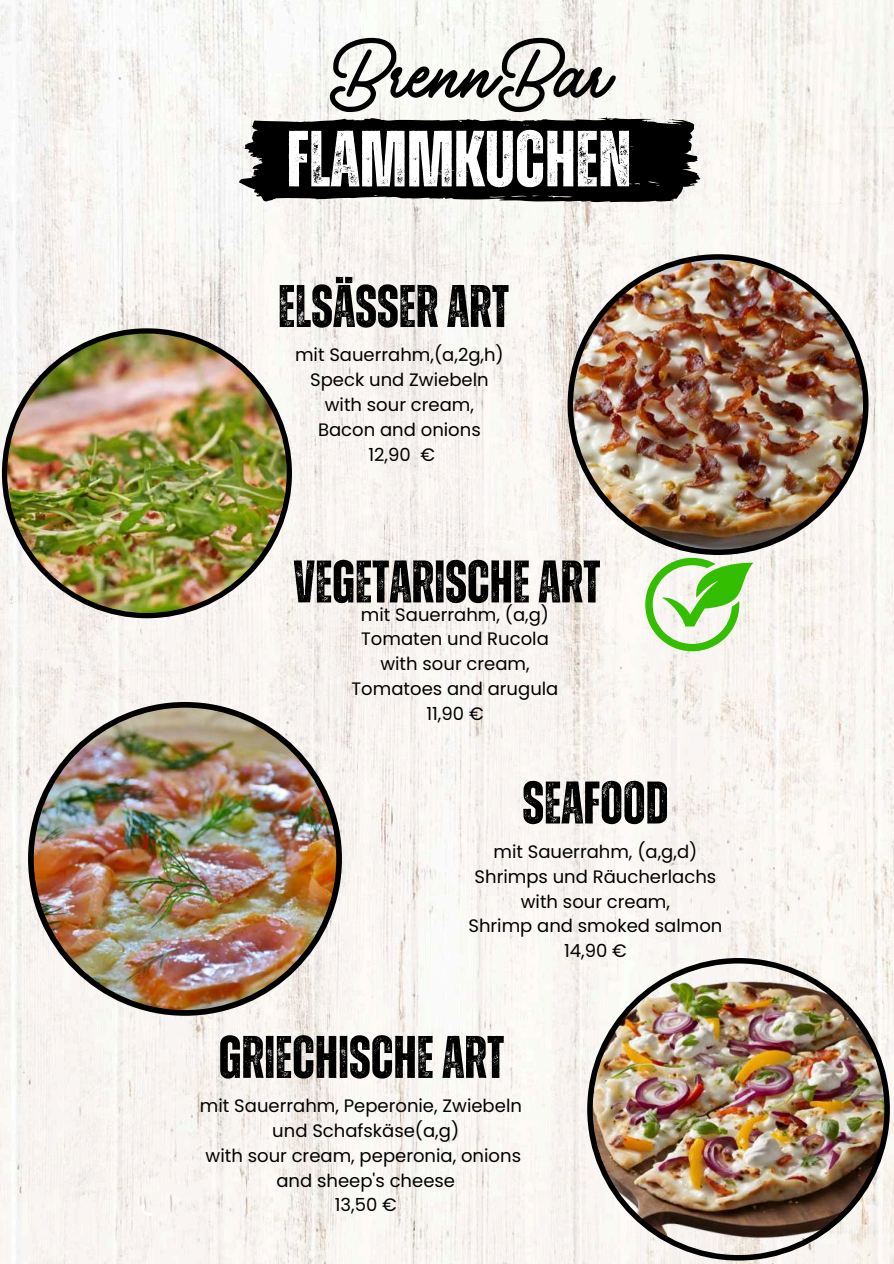
<style>
.page{position:relative;width:894px;height:1264px;background:#fff}
.page>*{position:absolute;margin:0;border:0;box-sizing:border-box;transform-origin:0 0}
.t1{font:85.65px "Vintage Rotter";color:#000}
.t2{font:700 79.35px "Zuume Rough";color:#fff}
.t3{font:700 60px "Zuume Rough";color:#000}
.t4{font:18px/24.8px "Poppins";color:#000;text-align:center}
</style>
<div class="page">
<img style="left:0;top:0;width:893px;height:1263px">
<svg style="left:141px;top:1204px;width:11px;height:11px"></svg>
<img style="left:587px;top:958px;width:302px;height:302px">
<img style="left:28px;top:702px;width:314px;height:313px">
<img style="left:567px;top:254px;width:301px;height:301px">
<img style="left:2px;top:328px;width:290px;height:290px">
<svg style="left:239px;top:117px;width:461px;height:86px"></svg>
<svg style="left:645px;top:558px;width:108px;height:93px"></svg>
<h1 class="t1" style="left:329px;top:20px;width:282px">BrennBar</h1>
<h2 class="t2" style="left:286px;top:117px;width:346px">FLAMMKUCHEN</h2>
<h3 class="t3" style="left:278px;top:274px;width:232px">ELSÄSSER ART</h3>
<p class="t4" style="left:295px;top:343px;width:210px">mit Sauerrahm,(a,2g,h)<br>Speck und Zwiebeln with sour cream,<br>Bacon and onions<br>12,90 €</p>
<h3 class="t3" style="left:293px;top:550px;width:309px">VEGETARISCHE ART</h3>
<p class="t4" style="left:351px;top:602px;width:208px">mit Sauerrahm, (a,g)<br>Tomaten und Rucola with sour cream,<br>Tomatoes and arugula<br>11,90 €</p>
<h3 class="t3" style="left:522px;top:771px;width:148px">SEAFOOD</h3>
<p class="t4" style="left:468px;top:839px;width:255px">mit Sauerrahm, (a,g,d)<br>Shrimps und Räucherlachs with sour cream,<br>Shrimp and smoked salmon<br>14,90 €</p>
<h3 class="t3" style="left:219px;top:1025px;width:287px">GRIECHISCHE ART</h3>
<p class="t4" style="left:200px;top:1093px;width:323px">mit Sauerrahm, Peperonie, Zwiebeln und Schafskäse(a,g)<br>with sour cream, peperonia, onions and sheep's cheese<br>13,50 €</p>
</div>
